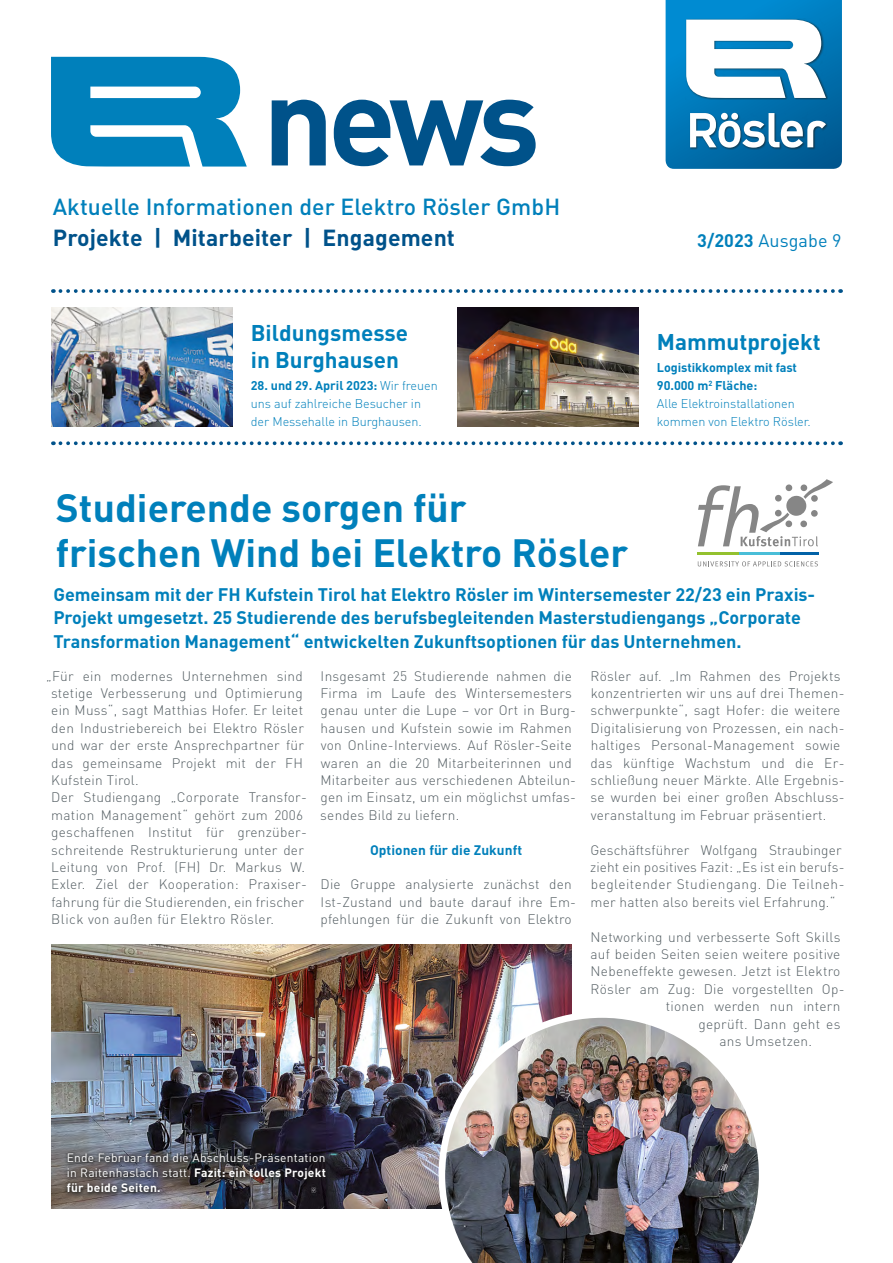
<style>
.page{position:relative;width:893px;height:1263px;background:#fff}
.page>*{position:absolute;margin:0;border:0;box-sizing:border-box;transform-origin:0 0}
.t1{font:700 124.8px "DIN";color:#00528a}
.t2{font:700 39px/45px "DIN";color:#0080bb}
.t3{font:500 22.95px "DIN";letter-spacing:.005em;color:#0080bb}
.t4{font:22.95px "DIN Bold Alternate";letter-spacing:.005em;color:#00528a}
.t5{font:700 22.5px/27px "DIN";color:#0080bb}
.t6{font:700 18px/23.2px "DIN";color:#0080bb}
.t7{font:18px "DIN";letter-spacing:.005em;color:#0080bb}
.t8{font:300 13.65px/17.4px "DIN";letter-spacing:.02em;color:#535d62}
.t9{font:700 13.65px "DIN";letter-spacing:.005em;color:#0080bb}
.t10{font:300 12.6px/18px "DIN";letter-spacing:-.005em;color:#0080bb}
.t11{font:12px/15px "DIN";letter-spacing:.02em;color:#fff;text-align:justify}
.s1{font-weight:700}
</style>
<div class="page">
<svg style="left:60px;top:441px;width:781px;height:4px"></svg>
<svg style="left:60px;top:289px;width:781px;height:4px"></svg>
<svg style="left:666px;top:0;width:176px;height:169px"></svg>
<svg style="left:51px;top:57px;width:196px;height:110px"></svg>
<img style="left:457px;top:308px;width:182px;height:118px">
<img style="left:51px;top:308px;width:182px;height:118px">
<img style="left:51px;top:944px;width:520px;height:264px">
<svg style="left:698px;top:561px;width:120px;height:5px"></svg>
<svg style="left:698px;top:479px;width:135px;height:67px"></svg>
<hr style="left:697px;top:552px;width:42px;height:3px;background:#93c12f">
<hr style="left:739px;top:552px;width:41px;height:3px;background:#49bed8">
<hr style="left:780px;top:552px;width:38px;height:3px;background:#0262a7">
<img style="left:439px;top:1011px;width:320px;height:252px">
<div style="left:63px;top:1150px;width:268px;height:47px;background:#1d1d1b;opacity:.85"></div>
<h1 class="t1" style="left:263px;top:39px;width:279px">news</h1>
<h3 class="t3" style="left:53px;top:192px;width:509px">Aktuelle Informationen der Elektro Rösler GmbH</h3>
<h3 class="t4" style="left:53px;top:222px;width:404px">Projekte | Mitarbeiter | Engagement</h3>
<h3 class="t5" style="left:251px;top:318px;width:159px">Bildungsmesse in Burghausen</h3>
<p class="t10" style="left:251px;top:377px;width:188px"><span class="s1">28. und 29. April 2023:</span> Wir freuen uns auf zahlreiche Besucher in der Messehalle in Burghausen.</p>
<h3 class="t7" style="left:697px;top:229px;width:146px"><span class="s1">3/2023</span> Ausgabe 9</h3>
<h3 class="t5" style="left:657px;top:327px;width:165px">Mammutprojekt</h3>
<p class="t10" style="left:657px;top:359px;width:155px"><span class="s1">Logistikkomplex mit fast<br>90.000 m</span><sup>2</sup> <span class="s1">Fläche:<br></span>Alle Elektroinstallationen kommen von Elektro Rösler.</p>
<h2 class="t2" style="left:56px;top:484px;width:574px">Studierende sorgen für<br>frischen Wind bei Elektro Rösler</h2>
<p class="t6" style="left:53px;top:582px;width:763px">Gemeinsam mit der FH Kufstein Tirol hat Elektro Rösler im Wintersemester 22/23 ein Praxis-<br>Projekt umgesetzt. 25 Studierende des berufsbegleitenden Masterstudiengangs „Corporate<br>Transformation Management“ entwickelten Zukunftsoptionen für das Unternehmen.</p>
<p class="t8" style="left:51px;top:667px;width:257px;text-indent:-5px">„Für ein modernes Unternehmen sind stetige Verbesserung und Optimierung ein Muss“, sagt Matthias Hofer. Er leitet den Industriebereich bei Elektro Rösler und war der erste Ansprechpartner für das gemeinsame Projekt mit der FH Kufstein Tirol.<br>Der Studiengang „Corporate Transfor&shy;mation Management“ gehört zum 2006 geschaffenen Institut für grenzüber&shy;schreitende Restrukturierung unter der Leitung von Prof. (FH) Dr. Markus W.<br>Exler. Ziel der Kooperation: Praxiser&shy;fahrung für die Studierenden, ein frischer Blick von außen für Elektro Rösler.</p>
<p class="t8" style="left:320px;top:667px;width:257px">Insgesamt 25 Studierende nahmen die Firma im Laufe des Wintersemesters genau unter die Lupe – vor Ort in Burg&shy;hausen und Kufstein sowie im Rahmen von Online-Interviews. Auf Rösler-Seite waren an die 20 Mitarbeiterinnen und Mitarbeiter aus verschiedenen Abteilun&shy;gen im Einsatz, um ein möglichst umfas&shy;sendes Bild zu liefern.</p>
<p class="t8" style="left:590px;top:667px;width:256px">Rösler auf. „Im Rahmen des Projekts konzentrierten wir uns auf drei Themen&shy;schwerpunkte“, sagt Hofer: die weitere Digitalisierung von Prozessen, ein nach&shy;haltiges Personal-Management sowie das künftige Wachstum und die Er&shy;schließung neuer Märkte. Alle Ergebnis&shy;se wurden bei einer großen Abschluss&shy;veranstaltung im Februar präsentiert.</p>
<p class="t8" style="left:590px;top:841px;width:256px">Geschäftsführer Wolfgang Straubinger zieht ein positives Fazit: „Es ist ein berufs&shy;begleitender Studiengang. Die Teilneh&shy;mer hatten also bereits viel Erfahrung.“</p>
<p class="t8" style="left:591px;top:928px;width:251px">Networking und verbesserte Soft Skills</p>
<p class="t8" style="left:590px;top:945px;width:251px">auf beiden Seiten seien weitere positive</p>
<p class="t8" style="left:591px;top:963px;width:251px">Nebeneffekte gewesen. Jetzt ist Elektro</p>
<p class="t8" style="left:591px;top:980px;width:255px">Rösler am Zug: Die vorgestellten Op-</p>
<p class="t8" style="left:666px;top:997px;width:176px">tionen werden nun intern</p>
<p class="t8" style="left:699px;top:1015px;width:143px">geprüft. Dann geht es</p>
<p class="t8" style="left:719px;top:1032px;width:94px">ans Umsetzen.</p>
<p class="t9" style="left:370px;top:841px;width:154px">Optionen für die Zukunft</p>
<p class="t8" style="left:320px;top:876px;width:257px">Die Gruppe analysierte zunächst den<br>Ist-Zustand und baute darauf ihre Em&shy;pfehlungen für die Zukunft von Elektro</p>
<p class="t11" style="left:67px;top:1150px;width:261px">Ende Februar fand die Abschluss-Präsentation in Raitenhaslach statt. <span class="s1">Fazit: ein tolles Projekt für beide Seiten.</span></p>
</div>
